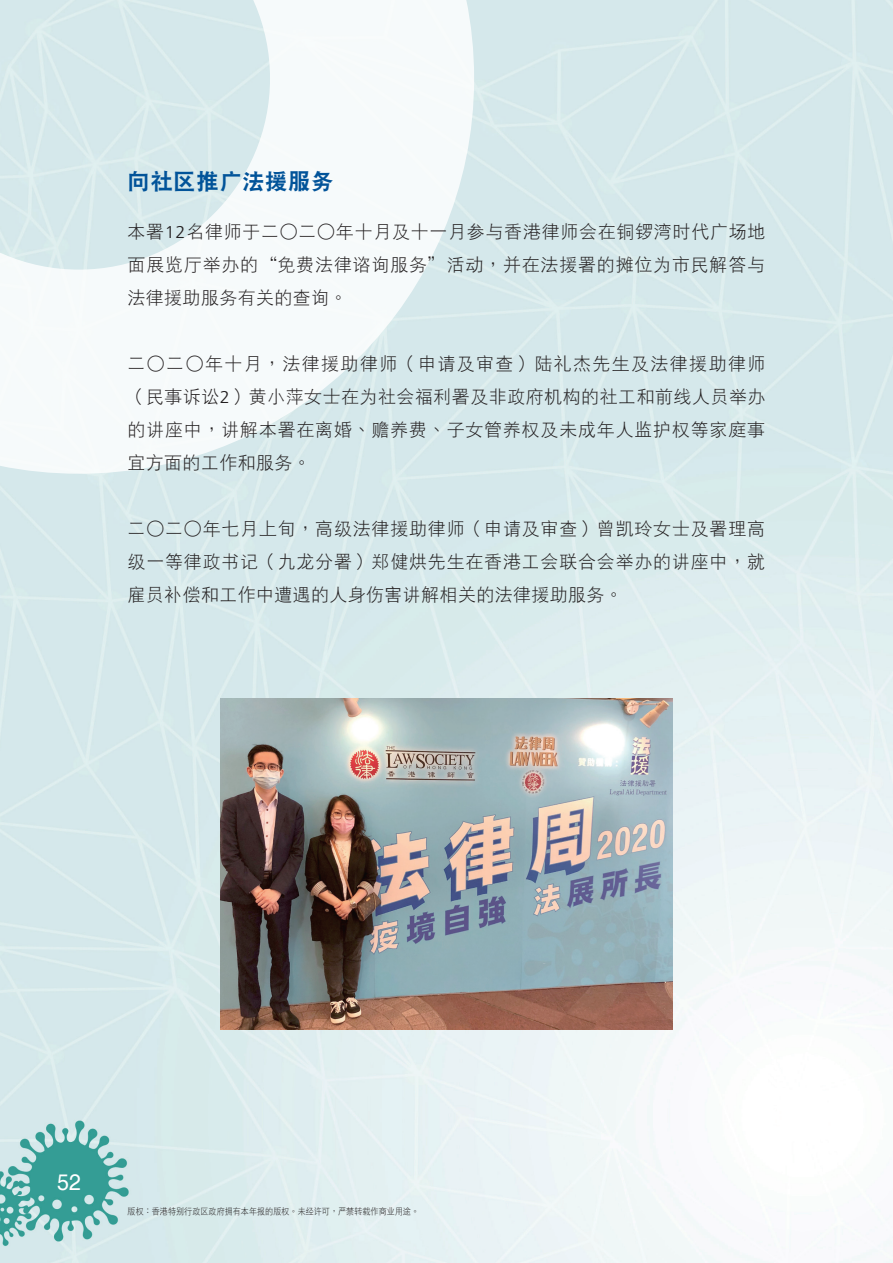
<style>
.page{position:relative;width:893px;height:1263px;background:#fff}
.page>*{position:absolute;margin:0;border:0;box-sizing:border-box;transform-origin:0 0}
.txt_bold{font:22.5px "DF Hei W9 GB5";letter-spacing:.02em;color:#015399}
.t1{font:22.5px "Helvetica";color:#fff;scale:.95 1}
.txt{font:18px/33px "DF Hei W3 GB5";letter-spacing:.045em;color:#231f20;text-align:justify}
.t2{font:9px "DF Hei W3 GB5";color:#231f20;scale:.9 1}
.s1{font-family:"Frutiger LT Std";font-weight:300;font-size:17.1px}
</style>
<div class="page">
<img style="left:0;top:0;width:893px;height:1263px">
<svg style="left:0;top:0;width:474px;height:474px;fill:#f6fafb"></svg>
<img style="left:221px;top:698px;width:451px;height:331px">
<p class="txt_bold" style="left:128px;top:170px;width:208px">向社區推廣法援服務</p>
<p class="txt" style="left:128px;top:215px;width:639px">本署<span class="s1">12</span>名律師於二○二○年十月及十一月參與香港律師會在銅鑼灣時代廣場地面展覽廳舉辦的“免費法律諮詢服務”活動，並在法援署的攤位為市民解答與法律援助服務有關的查詢。</p>
<p class="txt" style="left:128px;top:347px;width:639px">二○二○年十月，法律援助律師（申請及審查）陸禮傑先生及法律援助律師（民事訴訟<span class="s1">2</span>）黃小萍女士在為社會福利署及非政府機構的社工和前線人員舉辦的講座中，講解本署在離婚、贍養費、子女管養權及未成年人監護權等家庭事宜方面的工作和服務。</p>
<p class="txt" style="left:128px;top:512px;width:639px">二○二○年七月上旬，高級法律援助律師（申請及審查）曾凱玲女士及署理高級一等律政書記（九龍分署）鄭健烘先生在香港工會聯合會舉辦的講座中，就僱員補償和工作中遭遇的人身傷害講解相關的法律援助服務。</p>
<p class="t1" style="left:57px;top:1169px;width:27px">52</p>
<p class="t2" style="left:128px;top:1207px;width:325px">版權：香港特別行政區政府擁有本年報的版權。未經許可，嚴禁轉載作商業用途。</p>
</div>
